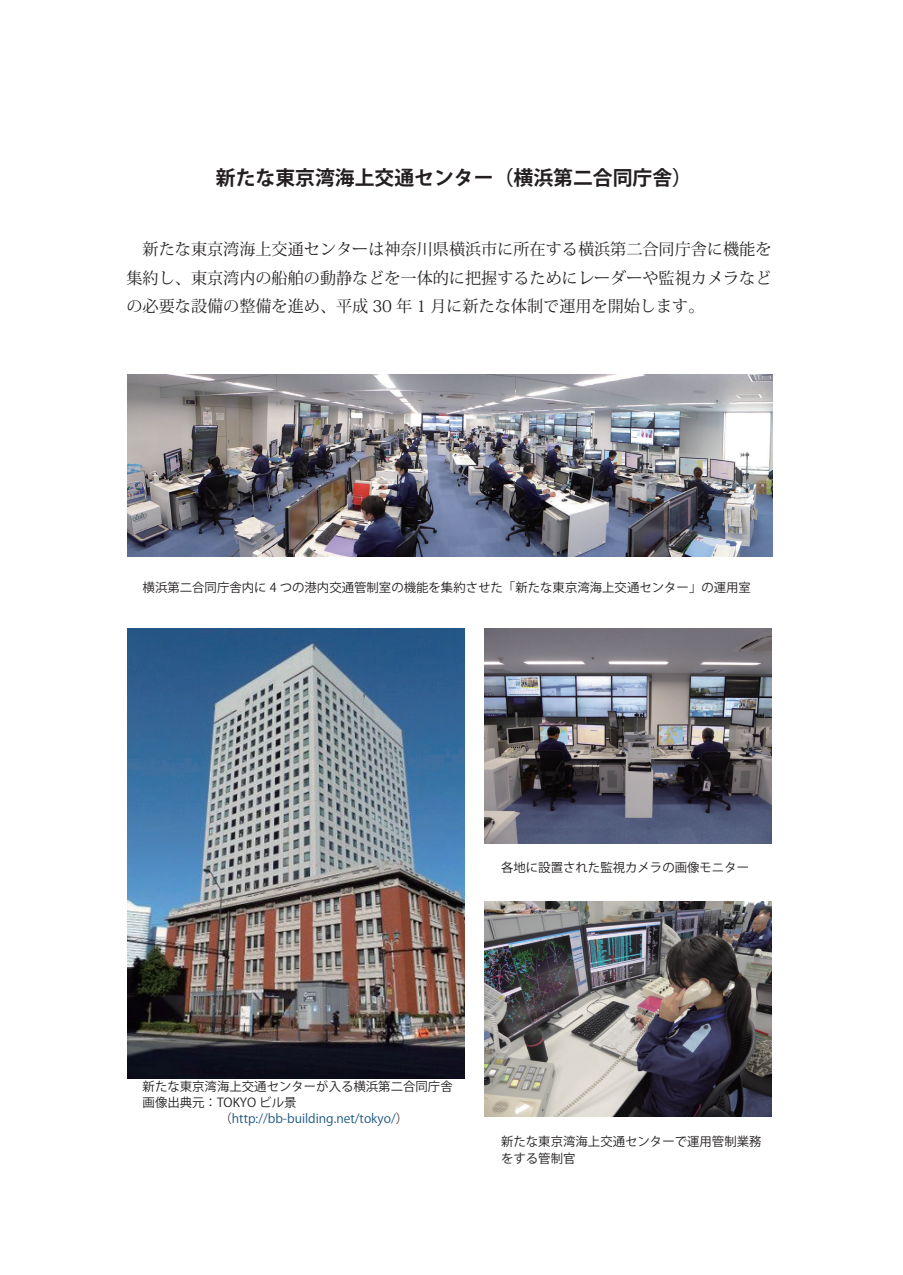
<style>
.page{position:relative;width:903px;height:1275px;background:#fff}
.page>*{position:absolute;margin:0;border:0;box-sizing:border-box;transform-origin:0 0}
.t1{font:700 19.78px "Koz Go Pr 6 N";color:#231f20}
.t2{font:16.1px/28.5px "Koz Min Pr 6 N";color:#231f20;text-align:justify}
.t3{font:12.42px/16.1px "Koz Go Pr 6 N";color:#231f20}
.t4{font:12.42px "Koz Go Pr 6 N";color:#1e5884}
.s1{color:#231f20}
</style>
<div class="page">
<img style="left:128px;top:374px;width:645px;height:183px">
<img style="left:485px;top:902px;width:286px;height:215px">
<img style="left:485px;top:629px;width:286px;height:215px">
<img style="left:128px;top:629px;width:337px;height:449px">
<h1 class="t1" style="left:216px;top:167px;width:478px">新たな東京湾海上交通センター（横浜第二合同庁舎）</h1>
<p class="t2" style="left:126px;top:235px;width:646px">　新たな東京湾海上交通センターは神奈川県横浜市に所在する横浜第二合同庁舎に機能を集約し、東京湾内の船舶の動静などを一体的に把握するためにレーダーや監視カメラなどの必要な設備の整備を進め、平成 30 年 1 月に新たな体制で運用を開始します。</p>
<p class="t3" style="left:143px;top:579px;width:610px">横浜第二合同庁舎内に 4 つの港内交通管制室の機能を集約させた「新たな東京湾海上交通センター」の運用室</p>
<p class="t3" style="left:501px;top:860px;width:250px">各地に設置された監視カメラの画像モニター</p>
<p class="t3" style="left:143px;top:1079px;width:312px">新たな東京湾海上交通センターが入る横浜第二合同庁舎</p>
<p class="t3" style="left:143px;top:1095px;width:155px">画像出典元：TOKYO ビル景</p>
<p class="t4" style="left:219px;top:1112px;width:190px"><span class="s1">（</span>http://bb-building.net/tokyo/<span class="s1">）</span></p>
<p class="t3" style="left:501px;top:1134px;width:262px">新たな東京湾海上交通センターで運用管制業務をする管制官</p>
</div>
